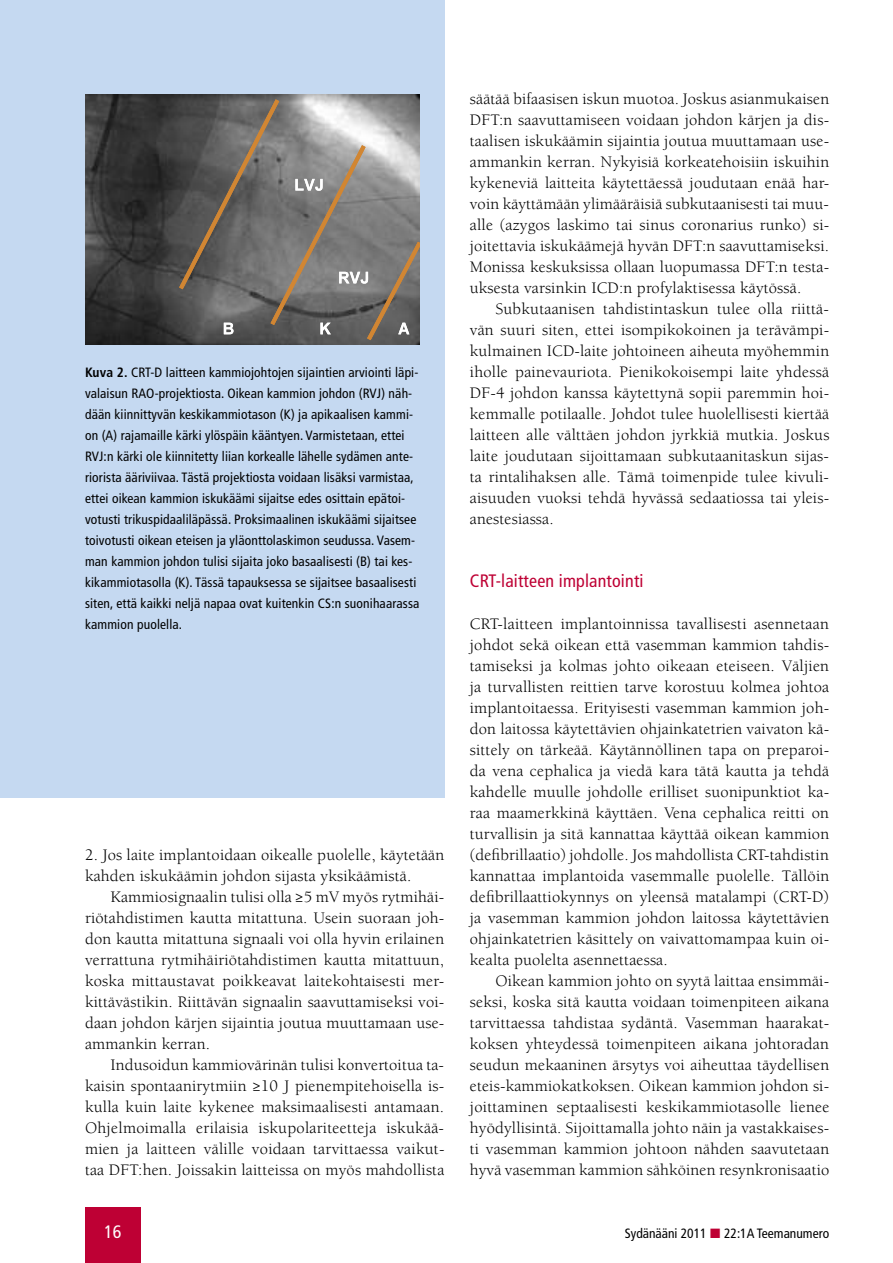
<style>
.page{position:relative;width:893px;height:1263px;background:#fff}
.page>*{position:absolute;margin:0;border:0;box-sizing:border-box;transform-origin:0 0}
.t1{font:condensed 18px "Frutiger";letter-spacing:.01em;color:#be0034}
.t2{font:condensed 18px "Frutiger";color:#fff}
.t3{font:16.5px/21px "Berkeley";letter-spacing:.01em;color:#000;text-align:justify}
.t4{font:condensed 13.5px/21px "Frutiger";letter-spacing:.01em;color:#000}
.s1{font-weight:700}
.s2{font-family:"Adobe Garamond Pro"}
.s3{color:#be0034}
</style>
<div class="page">
<div style="left:85px;top:1208px;width:55px;height:55px;background:#be0034"></div>
<div style="left:0;top:0;width:444px;height:797px;background:#c5d9f1"></div>
<img style="left:85px;top:94px;width:334px;height:250px">
<svg style="left:172px;top:95px;width:248px;height:248px"></svg>
<p class="t4" style="left:85px;top:362px;width:336px"><span class="s1">Kuva 2.</span> CRT-D laitteen kammiojohtojen sijaintien arviointi läpi&shy;valaisun RAO-projektiosta. Oikean kammion johdon (RVJ) näh&shy;dään kiinnittyvän keskikammiotason (K) ja apikaalisen kammi&shy;on (A) rajamaille kärki ylöspäin kääntyen. Varmistetaan, ettei RVJ:n kärki ole kiinnitetty liian korkealle lähelle sydämen ante&shy;riorista ääriviivaa. Tästä projektiosta voidaan lisäksi varmistaa, ettei oikean kammion iskukäämi sijaitse edes osittain epätoi&shy;votusti trikuspidaaliläpässä. Proksimaalinen iskukäämi sijaitsee toivotusti oikean eteisen ja yläonttolaskimon seudussa. Vasem&shy;man kammion johdon tulisi sijaita joko basaalisesti (B) tai kes&shy;kikammiotasolla (K). Tässä tapauksessa se sijaitsee basaalisesti siten, että kaikki neljä napaa ovat kuitenkin CS:n suonihaarassa kammion puolella.</p>
<p class="t3" style="left:85px;top:845px;width:361px">2. Jos laite implantoidaan oikealle puolelle, käytetään kahden iskukäämin johdon sijasta yksikäämistä.</p>
<p class="t3" style="left:85px;top:887px;width:361px;text-indent:26px">Kammiosignaalin tulisi olla <span class="s2">≥</span>5 mV myös rytmihäi&shy;riötahdistimen kautta mitattuna. Usein suoraan joh&shy;don kautta mitattuna signaali voi olla hyvin erilainen verrattuna rytmihäiriötahdistimen kautta mitattuun, koska mittaustavat poikkeavat laitekohtaisesti mer&shy;kittävästikin. Riittävän signaalin saavuttamiseksi voi&shy;daan johdon kärjen sijaintia joutua muuttamaan use&shy;ammankin kerran.</p>
<p class="t3" style="left:85px;top:1055px;width:361px;text-indent:26px">Indusoidun kammiovärinän tulisi konvertoitua ta&shy;kaisin spontaanirytmiin <span class="s2">≥</span>10 J pienempitehoisella is&shy;kulla kuin laite kykenee maksimaalisesti antamaan.<br>Ohjelmoimalla erilaisia iskupolariteetteja iskukää&shy;mien ja laitteen välille voidaan tarvittaessa vaikut&shy;taa DFT:hen. Joissakin laitteissa on myös mahdollista</p>
<p class="t3" style="left:470px;top:89px;width:361px">säätää bifaasisen iskun muotoa. Joskus asianmukaisen DFT:n saavuttamiseen voidaan johdon kärjen ja dis&shy;taalisen iskukäämin sijaintia joutua muuttamaan use&shy;ammankin kerran. Nykyisiä korkeatehoisiin iskuihin kykeneviä laitteita käytettäessä joudutaan enää har&shy;voin käyttämään ylimääräisiä subkutaanisesti tai muu&shy;alle (azygos laskimo tai sinus coronarius runko) si&shy;joitettavia iskukäämejä hyvän DFT:n saavuttamiseksi.<br>Monissa keskuksissa ollaan luopumassa DFT:n testa&shy;uksesta varsinkin ICD:n profylaktisessa käytössä.</p>
<p class="t3" style="left:470px;top:299px;width:361px;text-indent:26px">Subkutaanisen tahdistintaskun tulee olla riittä&shy;vän suuri siten, ettei isompikokoinen ja terävämpi&shy;kulmainen ICD-laite johtoineen aiheuta myöhemmin iholle painevauriota. Pienikokoisempi laite yhdessä DF-4 johdon kanssa käytettynä sopii paremmin hoi&shy;kemmalle potilaalle. Johdot tulee huolellisesti kiertää laitteen alle välttäen johdon jyrkkiä mutkia. Joskus laite joudutaan sijoittamaan subkutaanitaskun sijas&shy;ta rintalihaksen alle. Tämä toimenpide tulee kivuli&shy;aisuuden vuoksi tehdä hyvässä sedaatiossa tai yleis&shy;anestesiassa.</p>
<p class="t1" style="left:470px;top:570px;width:175px">CRT-laitteen implantointi</p>
<p class="t3" style="left:470px;top:614px;width:361px">CRT-laitteen implantoinnissa tavallisesti asennetaan johdot sekä oikean että vasemman kammion tahdis&shy;tamiseksi ja kolmas johto oikeaan eteiseen. Väljien ja turvallisten reittien tarve korostuu kolmea johtoa implantoitaessa. Erityisesti vasemman kammion joh&shy;don laitossa käytettävien ohjainkatetrien vaivaton kä&shy;sittely on tärkeää. Käytännöllinen tapa on preparoi&shy;da vena cephalica ja viedä kara tätä kautta ja tehdä kahdelle muulle johdolle erilliset suonipunktiot ka&shy;raa maamerkkinä käyttäen. Vena cephalica reitti on turvallisin ja sitä kannattaa käyttää oikean kammion (defibrillaatio) johdolle. Jos mahdollista CRT-tahdistin kannattaa implantoida vasemmalle puolelle. Tällöin defibrillaattiokynnys on yleensä matalampi (CRT-D) ja vasemman kammion johdon laitossa käytettävien ohjainkatetrien käsittely on vaivattomampaa kuin oi&shy;kealta puolelta asennettaessa.</p>
<p class="t3" style="left:470px;top:971px;width:361px;text-indent:26px">Oikean kammion johto on syytä laittaa ensimmäi&shy;seksi, koska sitä kautta voidaan toimenpiteen aikana tarvittaessa tahdistaa sydäntä. Vasemman haarakat&shy;koksen yhteydessä toimenpiteen aikana johtoradan seudun mekaaninen ärsytys voi aiheuttaa täydellisen eteis-kammiokatkoksen. Oikean kammion johdon si&shy;joittaminen septaalisesti keskikammiotasolle lienee hyödyllisintä. Sijoittamalla johto näin ja vastakkaises&shy;ti vasemman kammion johtoon nähden saavutetaan hyvä vasemman kammion sähköinen resynkronisaatio</p>
<p class="t2" style="left:104px;top:1221px;width:19px">16</p>
<p class="t4" style="left:625px;top:1223px;width:206px">Sydänääni 2011 <span class="s3">■</span> 22:1A Teemanumero</p>
</div>
